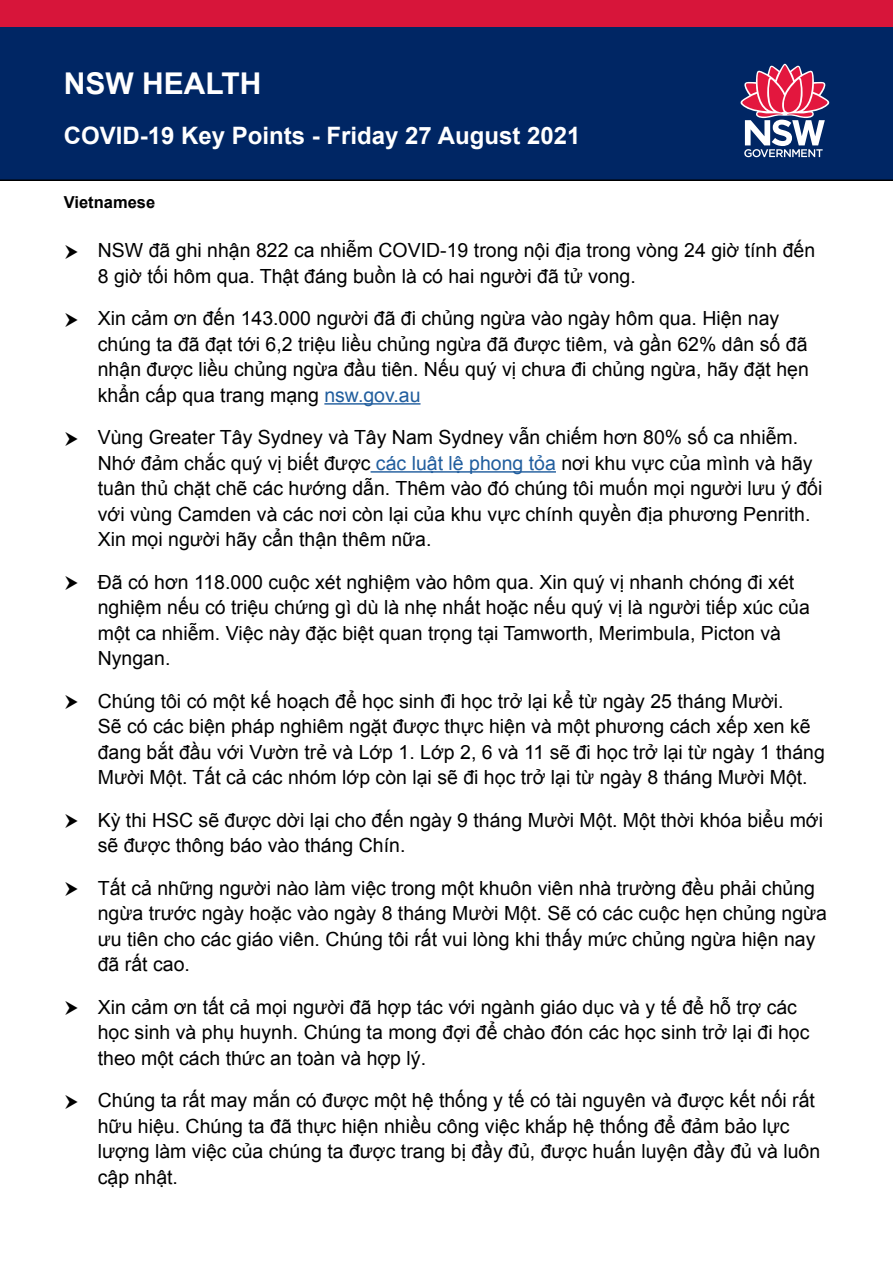
<style>
.page{position:relative;width:893px;height:1263px;background:#fff}
.page>*{position:absolute;margin:0;border:0;box-sizing:border-box;transform-origin:0 0}
.t1{font:700 30px "Arial";color:#fff}
.t2{font:700 24px "Arial";color:#fff}
.t3{font:19.5px/25.5px "Arial";color:#000}
.t4{font:700 16.5px "Arial";color:#000}
.s1{color:#215e9e}
</style>
<div class="page">
<img style="left:0;top:0;width:893px;height:180px">
<svg style="left:741px;top:64px;width:88px;height:93px"></svg>
<hr style="left:324px;top:403px;width:96px;height:2px;background:#215e9e">
<hr style="left:371px;top:471px;width:185px;height:2px;background:#215e9e">
<p class="t1" style="left:64px;top:64px;width:199px">NSW HEALTH</p>
<p class="t2" style="left:64px;top:120px;width:518px">COVID-19 Key Points - Friday 27 August 2021</p>
<p class="t4" style="left:64px;top:191px;width:93px">Vietnamese</p>
<p class="t3" style="left:98px;top:238px;width:719px">NSW đã ghi nhận 822 ca nhiễm COVID-19 trong nội địa trong vòng 24 giờ tính đến<br>8 giờ tối hôm qua. Thật đáng buồn là có hai người đã tử vong.</p>
<p class="t3" style="left:98px;top:306px;width:713px">Xin cảm ơn đến 143.000 người đã đi chủng ngừa vào ngày hôm qua. Hiện nay chúng ta đã đạt tới 6,2 triệu liều chủng ngừa đã được tiêm, và gần 62% dân số đã nhận được liều chủng ngừa đầu tiên. Nếu quý vị chưa đi chủng ngừa, hãy đặt hẹn khẩn cấp qua trang mạng <span class="s1">nsw.gov.au</span></p>
<p class="t3" style="left:98px;top:425px;width:726px">Vùng Greater Tây Sydney và Tây Nam Sydney vẫn chiếm hơn 80% số ca nhiễm.<br>Nhớ đảm chắc quý vị biết được <span class="s1">các luật lệ phong tỏa</span> nơi khu vực của mình và hãy tuân thủ chặt chẽ các hướng dẫn. Thêm vào đó chúng tôi muốn mọi người lưu ý đối với vùng Camden và các nơi còn lại của khu vực chính quyền địa phương Penrith.<br>Xin mọi người hãy cẩn thận thêm nữa.</p>
<p class="t3" style="left:98px;top:569px;width:714px">Đã có hơn 118.000 cuộc xét nghiệm vào hôm qua. Xin quý vị nhanh chóng đi xét nghiệm nếu có triệu chứng gì dù là nhẹ nhất hoặc nếu quý vị là người tiếp xúc của một ca nhiễm. Việc này đặc biệt quan trọng tại Tamworth, Merimbula, Picton và Nyngan.</p>
<p class="t3" style="left:98px;top:688px;width:729px">Chúng tôi có một kế hoạch để học sinh đi học trở lại kể từ ngày 25 tháng Mười.<br>Sẽ có các biện pháp nghiêm ngặt được thực hiện và một phương cách xếp xen kẽ đang bắt đầu với Vườn trẻ và Lớp 1. Lớp 2, 6 và 11 sẽ đi học trở lại từ ngày 1 tháng Mười Một. Tất cả các nhóm lớp còn lại sẽ đi học trở lại từ ngày 8 tháng Mười Một.</p>
<p class="t3" style="left:98px;top:807px;width:727px">Kỳ thi HSC sẽ được dời lại cho đến ngày 9 tháng Mười Một. Một thời khóa biểu mới sẽ được thông báo vào tháng Chín.</p>
<p class="t3" style="left:98px;top:875px;width:731px">Tất cả những người nào làm việc trong một khuôn viên nhà trường đều phải chủng ngừa trước ngày hoặc vào ngày 8 tháng Mười Một. Sẽ có các cuộc hẹn chủng ngừa ưu tiên cho các giáo viên. Chúng tôi rất vui lòng khi thấy mức chủng ngừa hiện nay đã rất cao.</p>
<p class="t3" style="left:98px;top:994px;width:713px">Xin cảm ơn tất cả mọi người đã hợp tác với ngành giáo dục và y tế để hỗ trợ các học sinh và phụ huynh. Chúng ta mong đợi để chào đón các học sinh trở lại đi học theo một cách thức an toàn và hợp lý.</p>
<p class="t3" style="left:98px;top:1088px;width:724px">Chúng ta rất may mắn có được một hệ thống y tế có tài nguyên và được kết nối rất hữu hiệu. Chúng ta đã thực hiện nhiều công việc khắp hệ thống để đảm bảo lực lượng làm việc của chúng ta được trang bị đầy đủ, được huấn luyện đầy đủ và luôn cập nhật.</p>
</div>
